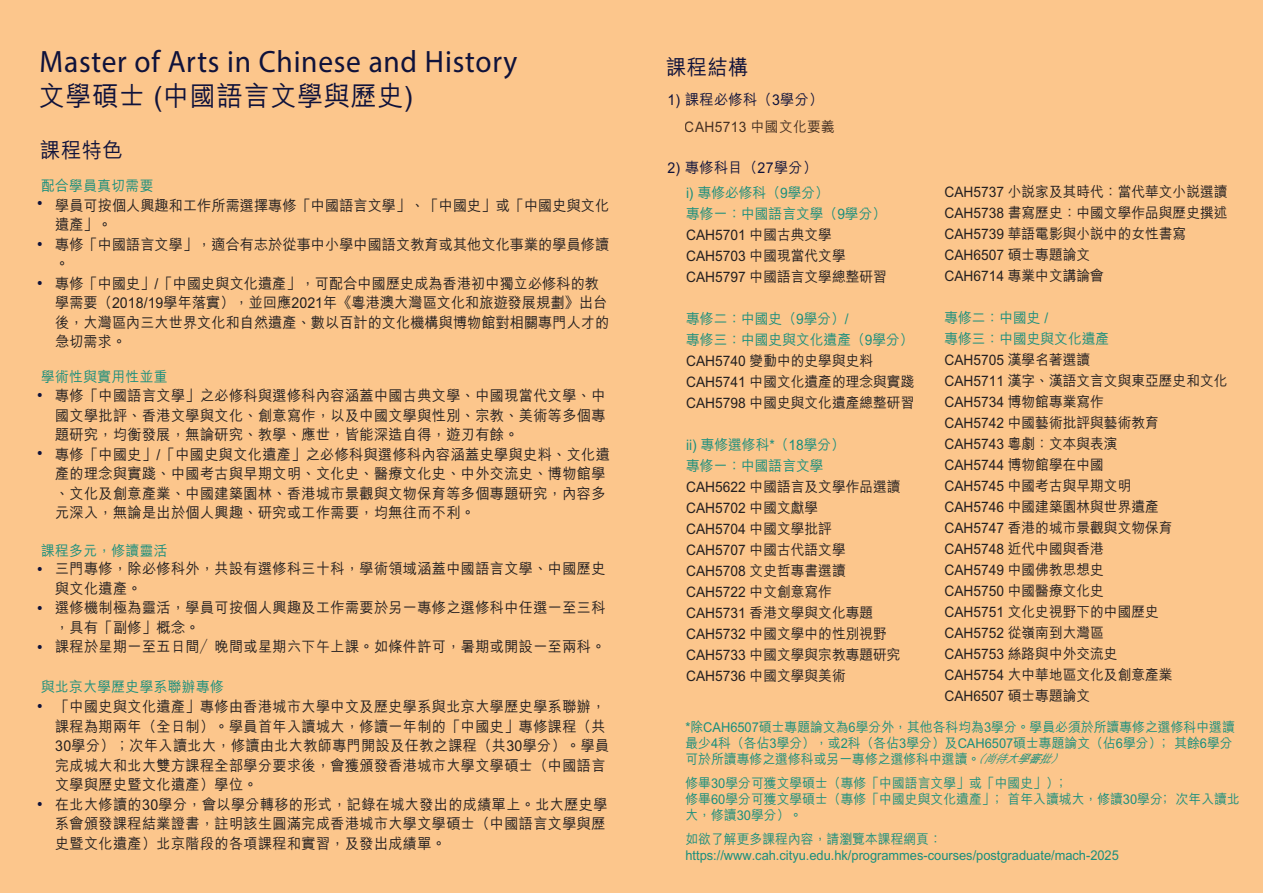
<style>
.page{position:relative;width:1263px;height:893px;background:#fcc68c}
.page>*{position:absolute;margin:0;border:0;box-sizing:border-box;transform-origin:0 0}
.t1{font:30.9px "Myriad Pro";letter-spacing:.025em;color:#0f123b;scale:.95 1}
.t2{font:500 27.45px "M Hei HK";letter-spacing:.025em;color:#0f123b;scale:.95 1}
.t3{font:500 21.3px "M Hei HK";letter-spacing:.025em;color:#0f123b;scale:.95 1}
.t4{font:500 14.85px/19.5px "M Hei HK";letter-spacing:.025em;color:#231f20;scale:.95 1}
.t5{font:500 14.85px/19.5px "M Hei HK";letter-spacing:.005em;color:#231f20;scale:.95 1}
.t6{font:500 14.85px "M Hei HK";letter-spacing:.025em;color:#0f123b;scale:.95 1}
.t7{font:14.85px "Adobe Garamond Pro";color:#0f123b;scale:.95 1}
.t8{font:500 14.4px/21px "M Hei HK";color:#231f20;scale:.95 1}
.t9{font:500 14.4px/21px "M Hei HK";color:#1a8f7d;scale:.95 1}
.t10{font:500 14.4px "M Hei HK";letter-spacing:.025em;color:#1a8f7d;scale:.95 1}
.t11{font:500 14.4px "M Hei HK";letter-spacing:.025em;color:#231f20;scale:.95 1}
.t12{font:500 13.5px/16.2px "M Hei HK";color:#1a8f7d;scale:.95 1}
.t13{font:italic 500 11.7px "M Hei HK";color:#1a8f7d;scale:.95 1}
</style>
<div class="page">
<h1 class="t1" style="left:40px;top:43px;width:504px">Master of Arts in Chinese and History</h1>
<h2 class="t2" style="left:39px;top:76px;width:396px">文學碩士 (中國語言文學與歷史)</h2>
<h3 class="t3" style="left:40px;top:134px;width:88px">課程特色</h3>
<p class="t10" style="left:41px;top:175px;width:120px">配合學員真切需要</p>
<p class="t7" style="left:37px;top:195px;width:7px">•</p>
<p class="t7" style="left:37px;top:235px;width:7px">•</p>
<p class="t7" style="left:37px;top:274px;width:7px">•</p>
<p class="t5" style="left:55px;top:194px;width:585px">學員可按個人興趣和工作所需選擇專修「中國語言文學」、「中國史」或「中國史與文化遺產」。<br>專修「中國語言文學」，適合有志於從事中小學中國語文教育或其他文化事業的學員修讀。<br>專修「中國史」/「中國史與文化遺產」，可配合中國歷史成為香港初中獨立必修科的教學需要（2018/19學年落實），並回應2021年《粵港澳大灣區文化和旅遊發展規劃》出台後，大灣區內三大世界文化和自然遺產、數以百計的文化機構與博物館對相關專門人才的急切需求。</p>
<p class="t10" style="left:41px;top:366px;width:135px">學術性與實用性並重</p>
<p class="t7" style="left:37px;top:386px;width:7px">•</p>
<p class="t7" style="left:37px;top:444px;width:7px">•</p>
<p class="t4" style="left:55px;top:385px;width:585px">專修「中國語言文學」之必修科與選修科內容涵蓋中國古典文學、中國現當代文學、中國文學批評、香港文學與文化、創意寫作，以及中國文學與性別、宗教、美術等多個專題研究，均衡發展，無論研究、教學、應世，皆能深造自得，遊刃有餘。<br>專修「中國史」/「中國史與文化遺產」之必修科與選修科內容涵蓋史學與史料、文化遺產的理念與實踐、中國考古與早期文明、文化史、醫療文化史、中外交流史、博物館學、文化及創意產業、中國建築園林、香港城市景觀與文物保育等多個專題研究，內容多元深入，無論是出於個人興趣、研究或工作需要，均無往而不利。</p>
<p class="t10" style="left:41px;top:540px;width:135px">課程多元，修讀靈活</p>
<p class="t7" style="left:37px;top:560px;width:7px">•</p>
<p class="t7" style="left:37px;top:599px;width:7px">•</p>
<p class="t7" style="left:37px;top:638px;width:7px">•</p>
<p class="t4" style="left:55px;top:558px;width:581px">三門專修，除必修科外，共設有選修科三十科，學術領域涵蓋中國語言文學、中國歷史與文化遺產。<br>選修機制極為靈活，學員可按個人興趣及工作需要於另一專修之選修科中任選一至三科，具有「副修」概念。<br>課程於星期一至五日間／晚間或星期六下午上課。如條件許可，暑期或開設一至兩科。</p>
<p class="t10" style="left:41px;top:676px;width:194px">與北京大學歷史學系聯辦專修</p>
<p class="t7" style="left:37px;top:698px;width:7px">•</p>
<p class="t7" style="left:37px;top:796px;width:7px">•</p>
<p class="t4" style="left:55px;top:696px;width:585px">「中國史與文化遺產」專修由香港城市大學中文及歷史學系與北京大學歷史學系聯辦，課程為期兩年（全日制）。學員首年入讀城大，修讀一年制的「中國史」專修課程（共30學分）；次年入讀北大，修讀由北大教師專門開設及任教之課程（共30學分）。學員完成城大和北大雙方課程全部學分要求後，會獲頒發香港城市大學文學碩士（中國語言文學與歷史暨文化遺產）學位。<br>在北大修讀的30學分，會以學分轉移的形式，記錄在城大發出的成績單上。北大歷史學系會頒發課程結業證書，註明該生圓滿完成香港城市大學文學碩士（中國語言文學與歷史暨文化遺產）北京階段的各項課程和實習，及發出成績單。</p>
<h3 class="t3" style="left:666px;top:52px;width:88px">課程結構</h3>
<p class="t6" style="left:667px;top:88px;width:166px">1) 課程必修科（3學分）</p>
<p class="t11" style="left:685px;top:116px;width:160px">CAH5713 中國文化要義</p>
<p class="t6" style="left:667px;top:157px;width:159px">2) 專修科目（27學分）</p>
<p class="t9" style="left:686px;top:181px;width:212px">i) 專修必修科（9學分）<br>專修一：中國語言文學（9學分）</p>
<p class="t8" style="left:686px;top:223px;width:213px">CAH5701 中國古典文學<br>CAH5703 中國現當代文學<br>CAH5797 中國語言文學總整研習</p>
<p class="t9" style="left:686px;top:307px;width:241px">專修二：中國史（9學分）/<br>專修三：中國史與文化遺產（9學分）</p>
<p class="t8" style="left:686px;top:349px;width:242px">CAH5740 變動中的史學與史料<br>CAH5741 中國文化遺產的理念與實踐<br>CAH5798 中國史與文化遺產總整研習</p>
<p class="t9" style="left:686px;top:433px;width:169px">ii) 專修選修科*（18學分）專修一：中國語言文學</p>
<p class="t8" style="left:686px;top:475px;width:227px">CAH5622 中國語言及文學作品選讀<br>CAH5702 中國文獻學<br>CAH5704 中國文學批評<br>CAH5707 中國古代語文學<br>CAH5708 文史哲專書選讀<br>CAH5722 中文創意寫作<br>CAH5731 香港文學與文化專題<br>CAH5732 中國文學中的性別視野<br>CAH5733 中國文學與宗教專題研究<br>CAH5736 中國文學與美術</p>
<p class="t8" style="left:944px;top:180px;width:299px">CAH5737 小說家及其時代：當代華文小說選讀<br>CAH5738 書寫歷史：中國文學作品與歷史撰述<br>CAH5739 華語電影與小說中的女性書寫<br>CAH6507 碩士專題論文<br>CAH6714 專業中文講論會</p>
<p class="t9" style="left:944px;top:306px;width:175px">專修二：中國史 /<br>專修三：中國史與文化遺產</p>
<p class="t8" style="left:944px;top:348px;width:299px">CAH5705 漢學名著選讀<br>CAH5711 漢字、漢語文言文與東亞歷史和文化<br>CAH5734 博物館專業寫作<br>CAH5742 中國藝術批評與藝術教育<br>CAH5743 粵劇：文本與表演<br>CAH5744 博物館學在中國<br>CAH5745 中國考古與早期文明<br>CAH5746 中國建築園林與世界遺產<br>CAH5747 香港的城市景觀與文物保育<br>CAH5748 近代中國與香港<br>CAH5749 中國佛教思想史<br>CAH5750 中國醫療文化史<br>CAH5751 文化史視野下的中國歷史<br>CAH5752 從嶺南到大灣區<br>CAH5753 絲路與中外交流史<br>CAH5754 大中華地區文化及創意產業<br>CAH6507 碩士專題論文</p>
<p class="t12" style="left:685px;top:718px;width:580px">*除CAH6507碩士專題論文為6學分外，其他各科均為3學分。學員必須於所讀專修之選修科中選讀最少4科（各佔3學分），或2科（各佔3學分）及CAH6507碩士專題論文（佔6學分）﹔其餘6學分可於所讀專修之選修科或另一專修之選修科中選讀。</p>
<p class="t12" style="left:685px;top:774px;width:585px">修畢30學分可獲文學碩士（專修「中國語言文學」或「中國史」）﹔<br>修畢60學分可獲文學碩士（專修「中國史與文化遺產」﹔首年入讀城大，修讀30學分﹔次年入讀北大，修讀30學分）。</p>
<p class="t12" style="left:685px;top:830px;width:458px">如欲了解更多課程內容，請瀏覽本課程網頁：https://www.cah.cityu.edu.hk/programmes-courses/postgraduate/mach-2025</p>
<p class="t13" style="left:972px;top:750px;width:104px">（尚待大學審批）</p>
</div>
